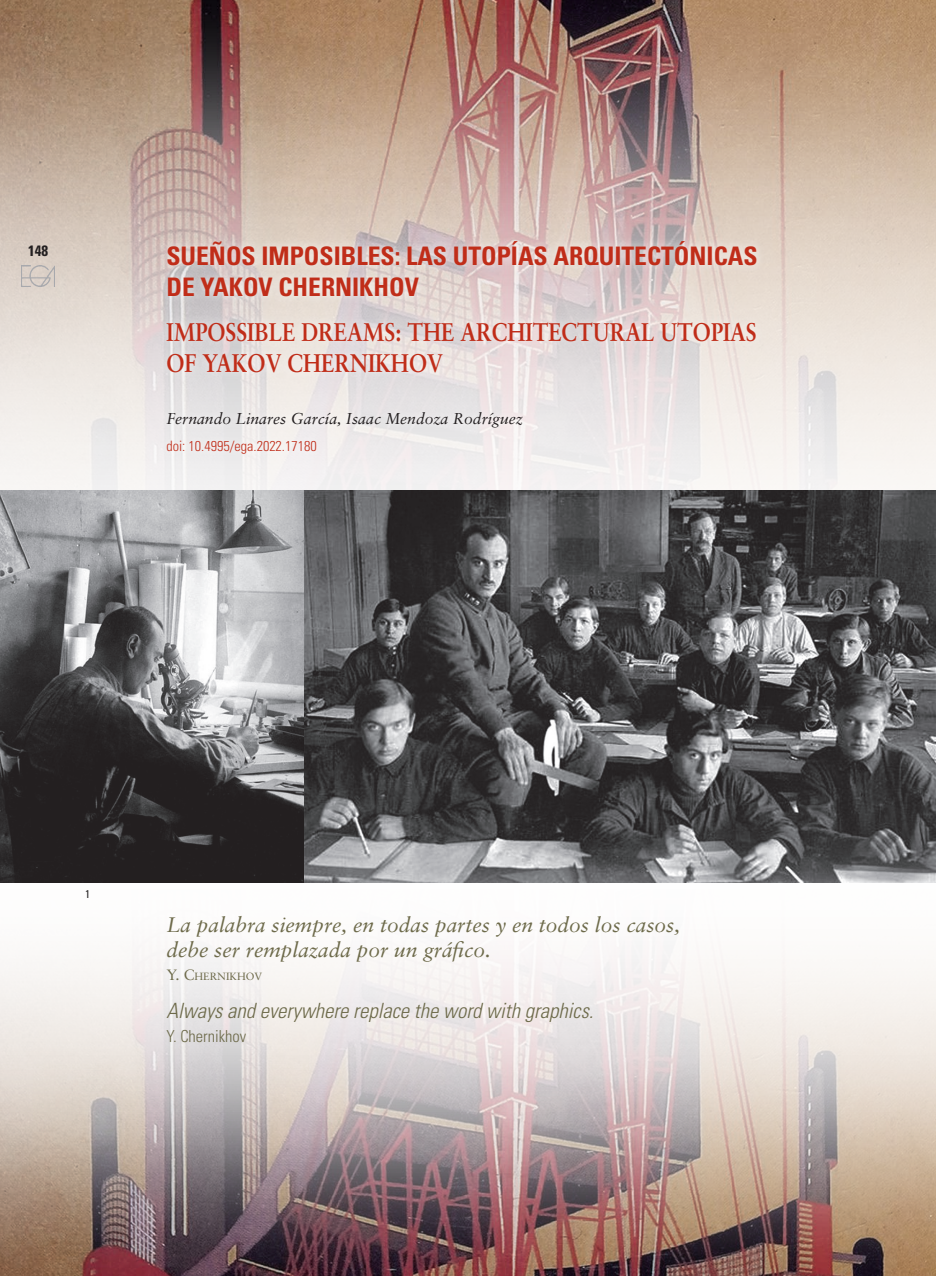
<style>
.page{position:relative;width:936px;height:1276px;background:#fff}
.page>*{position:absolute;margin:0;border:0;box-sizing:border-box;transform-origin:0 0}
.TITULO_ARTICULO_CAST{font:700 condensed 25.5px/31.5px "Univers";color:#c02d19}
.TITULO_ARTICULO_INGL{font:700 25.5px/31.5px "Sabon";color:#c02d19;scale:.85 1}
.t1{font:italic 21px/25.2px "Sabon";color:#6d6a4a}
.t2{font:italic 300 condensed 21px "Univers";color:#6d6a4a}
.t3{font:300 condensed 16.5px "Univers";color:#6d6a4a}
.AUTOR_ARTICULO{font:italic 15.75px "Sabon";color:#231f20}
.t4{font:700 condensed 15px "Univers";color:#231f20}
.AUTOR_ARTICULO-2{font:300 condensed 14.25px "Univers";color:#c02d19}
.PIES_DE_FOTO_INGLES{font:condensed 11.25px "Univers";color:#231f20}
.t5{font:10.5px "Sabon";color:#6d6a4a}
.s1{font-size:15px}
</style>
<div class="page">
<img style="left:0;top:230px;width:935px;height:261px">
<img style="left:0;top:0;width:935px;height:230px">
<img style="left:0;top:882px;width:935px;height:157px">
<img style="left:0;top:1039px;width:935px;height:237px">
<img style="left:22px;top:265px;width:33px;height:21px">
<div style="left:157px;top:232px;width:608px;height:230px;background:#fff;opacity:.75"></div>
<img style="left:0;top:491px;width:935px;height:391px">
<p class="t4" style="left:28px;top:242px;width:21px">148</p>
<p class="TITULO_ARTICULO_CAST" style="left:166px;top:240px;width:592px">SUEÑOS IMPOSIBLES: LAS UTOPÍAS ARQUITECTÓNICAS<br>DE YAKOV CHERNIKHOV</p>
<p class="TITULO_ARTICULO_INGL" style="left:166px;top:315px;width:696px">IMPOSSIBLE DREAMS: THE ARCHITECTURAL UTOPIAS<br>OF YAKOV CHERNIKHOV</p>
<p class="AUTOR_ARTICULO" style="left:166px;top:409px;width:358px">Fernando Linares García, Isaac Mendoza Rodríguez</p>
<p class="AUTOR_ARTICULO-2" style="left:166px;top:437px;width:152px">doi: 10.4995/ega.2022.17180</p>
<p class="PIES_DE_FOTO_INGLES" style="left:85px;top:887px;width:6px">1</p>
<p class="t1" style="left:166px;top:912px;width:515px">La palabra siempre, en todas partes y en todos los casos, debe ser remplazada por un gráfico.</p>
<p class="t5" style="left:166px;top:970px;width:97px"><span class="s1">Y. C</span>HERNIKHOV</p>
<p class="t2" style="left:166px;top:998px;width:428px">Always and everywhere replace the word with graphics.</p>
<p class="t3" style="left:166px;top:1026px;width:81px">Y. Chernikhov</p>
</div>
